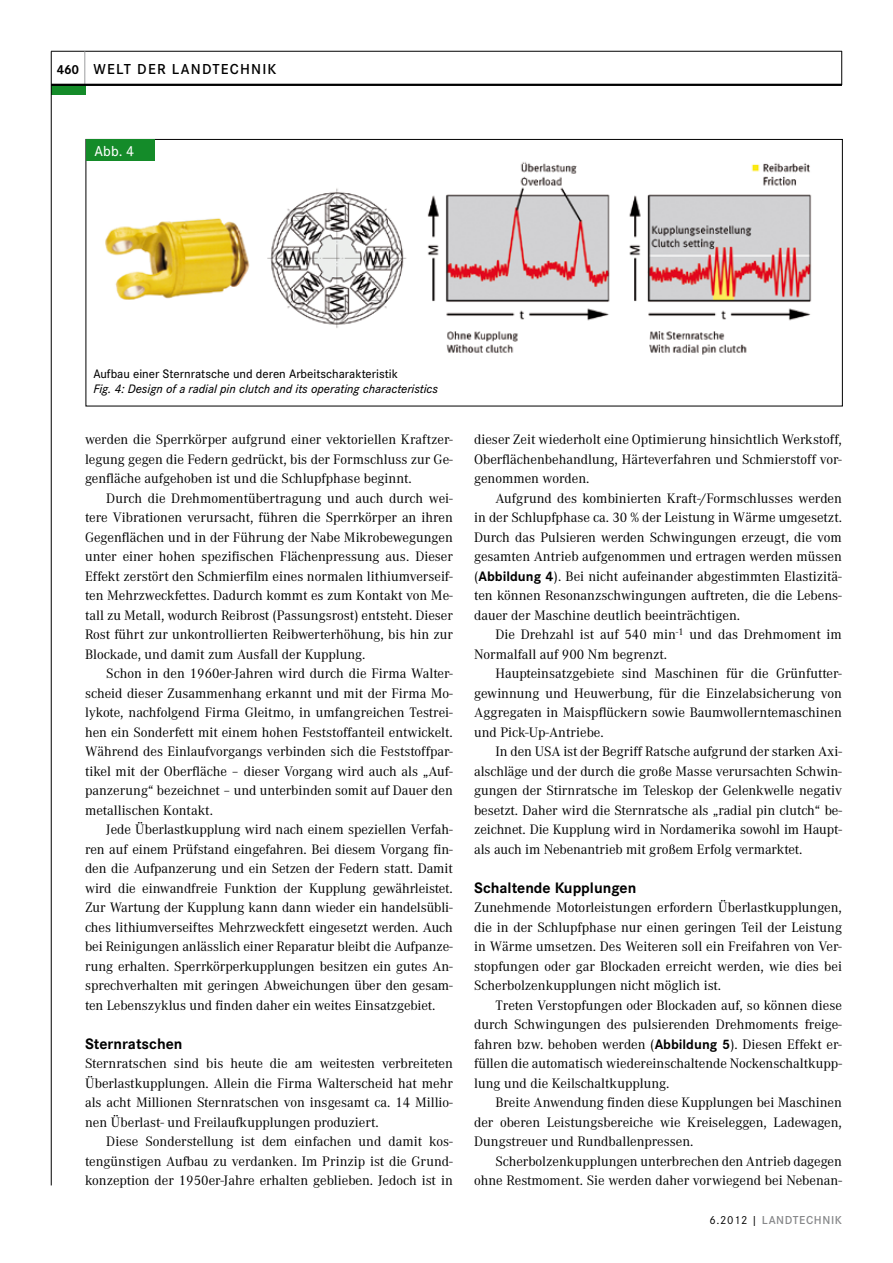
<style>
.page{position:relative;width:893px;height:1263px;background:#fff}
.page>*{position:absolute;margin:0;border:0;box-sizing:border-box;transform-origin:0 0}
.t1{font:700 15.75px "Corporate S";color:#000}
.t2{font:600 15px "Corporate S";letter-spacing:.08em;color:#000}
.t3{font:500 15px "Corporate S";color:#fff}
.t4{font:14.25px/19.5px "Corporate A";color:#000;text-align:justify}
.t5{font:700 13.5px "Corporate S";color:#000}
.t6{font:italic 500 12.75px "Corporate S";color:#000}
.t7{font:500 12.75px "Corporate S";color:#000}
.t8{font:600 12px "Corporate S";letter-spacing:.05em;color:#87888a}
.s1{font-family:"Corporate S";font-weight:700}
.s2{font-weight:400;color:#000}
</style>
<div class="page">
<hr style="left:51px;top:51px;width:791px;height:1px;background:#000">
<hr style="left:85px;top:51px;width:1px;height:34px;background:#9c9e9f">
<hr style="left:841px;top:51px;width:1px;height:34px;background:#000">
<div style="left:51px;top:85px;width:34px;height:10px;background:#148b29"></div>
<hr style="left:51px;top:51px;width:1px;height:1134px;background:#000">
<hr style="left:51px;top:84px;width:791px;height:2px;background:#000">
<img style="left:105px;top:151px;width:707px;height:204px">
<div style="left:86px;top:140px;width:68px;height:21px;background:#148b29"></div>
<p class="t5" style="left:57px;top:61px;width:24px">460</p>
<p class="t2" style="left:94px;top:60px;width:184px">WELT DER LANDTECHNIK</p>
<p class="t3" style="left:95px;top:142px;width:41px">Abb. 4</p>
<p class="t7" style="left:93px;top:366px;width:306px">Aufbau einer Sternratsche und deren Arbeitscharakteristik</p>
<p class="t6" style="left:93px;top:381px;width:346px">Fig. 4: Design of a radial pin clutch and its operating characteristics</p>
<p class="t4" style="left:85px;top:430px;width:369px">werden die Sperrkörper aufgrund einer vektoriellen Kraftzer&shy;legung gegen die Federn gedrückt, bis der Formschluss zur Ge&shy;genfläche aufgehoben ist und die Schlupfphase beginnt.</p>
<p class="t4" style="left:85px;top:489px;width:369px;text-indent:21px">Durch die Drehmomentübertragung und auch durch wei&shy;tere Vibrationen verursacht, führen die Sperrkörper an ihren Gegenflächen und in der Führung der Nabe Mikrobewegungen unter einer hohen spezifischen Flächenpressung aus. Dieser Effekt zerstört den Schmierfilm eines normalen lithiumverseif&shy;ten Mehrzweckfettes. Dadurch kommt es zum Kontakt von Me&shy;tall zu Metall, wodurch Reibrost (Passungsrost) entsteht. Dieser Rost führt zur unkontrollierten Reibwerterhöhung, bis hin zur Blockade, und damit zum Ausfall der Kupplung.</p>
<p class="t4" style="left:85px;top:664px;width:369px;text-indent:21px">Schon in den 1960er-Jahren wird durch die Firma Walter&shy;scheid dieser Zusammenhang erkannt und mit der Firma Mo&shy;lykote, nachfolgend Firma Gleitmo, in umfangreichen Testrei&shy;hen ein Sonderfett mit einem hohen Feststoffanteil entwickelt.<br>Während des Einlaufvorgangs verbinden sich die Feststoffpar&shy;tikel mit der Oberfläche – dieser Vorgang wird auch als „Auf&shy;panzerung“ bezeichnet – und unterbinden somit auf Dauer den metallischen Kontakt.</p>
<p class="t4" style="left:85px;top:820px;width:369px;text-indent:21px">Jede Überlastkupplung wird nach einem speziellen Verfah&shy;ren auf einem Prüfstand eingefahren. Bei diesem Vorgang fin&shy;den die Aufpanzerung und ein Setzen der Federn statt. Damit wird die einwandfreie Funktion der Kupplung gewährleistet.<br>Zur Wartung der Kupplung kann dann wieder ein handelsübli&shy;ches lithiumverseiftes Mehrzweckfett eingesetzt werden. Auch bei Reinigungen anlässlich einer Reparatur bleibt die Aufpanze&shy;rung erhalten. Sperrkörperkupplungen besitzen ein gutes An&shy;sprechverhalten mit geringen Abweichungen über den gesam&shy;ten Lebenszyklus und finden daher ein weites Einsatzgebiet.</p>
<p class="t1" style="left:85px;top:1035px;width:99px">Sternratschen</p>
<p class="t4" style="left:85px;top:1054px;width:369px">Sternratschen sind bis heute die am weitesten verbreiteten Überlastkupplungen. Allein die Firma Walterscheid hat mehr als acht Millionen Sternratschen von insgesamt ca. 14 Millio&shy;nen Überlast- und Freilaufkupplungen produziert.</p>
<p class="t4" style="left:85px;top:1132px;width:369px;text-indent:21px">Diese Sonderstellung ist dem einfachen und damit kos&shy;tengünstigen Aufbau zu verdanken. Im Prinzip ist die Grund&shy;konzeption der 1950er-Jahre erhalten geblieben. Jedoch ist in</p>
<p class="t4" style="left:474px;top:430px;width:369px">dieser Zeit wiederholt eine Optimierung hinsichtlich Werkstoff, Oberflächenbehandlung, Härteverfahren und Schmierstoff vor&shy;genommen worden.</p>
<p class="t4" style="left:474px;top:489px;width:369px;text-indent:21px">Aufgrund des kombinierten Kraft-/Formschlusses werden in der Schlupfphase ca. 30 % der Leistung in Wärme umgesetzt.<br>Durch das Pulsieren werden Schwingungen erzeugt, die vom gesamten Antrieb aufgenommen und ertragen werden müssen (<span class="s1">Abbildung 4</span>). Bei nicht aufeinander abgestimmten Elastizitä&shy;ten können Resonanzschwingungen auftreten, die die Lebens&shy;dauer der Maschine deutlich beeinträchtigen.</p>
<p class="t4" style="left:474px;top:625px;width:369px;text-indent:21px">Die Drehzahl ist auf 540 min<sup>-1</sup> und das Drehmoment im<br>Normalfall auf 900 Nm begrenzt.</p>
<p class="t4" style="left:474px;top:664px;width:369px;text-indent:21px">Haupteinsatzgebiete sind Maschinen für die Grünfutter&shy;gewinnung und Heuwerbung, für die Einzelabsicherung von Aggregaten in Maispflückern sowie Baumwollerntemaschinen und Pick-Up-Antriebe.</p>
<p class="t4" style="left:474px;top:742px;width:369px;text-indent:21px">In den USA ist der Begriff Ratsche aufgrund der starken Axi&shy;alschläge und der durch die große Masse verursachten Schwin&shy;gungen der Stirnratsche im Teleskop der Gelenkwelle negativ besetzt. Daher wird die Sternratsche als „radial pin clutch“ be&shy;zeichnet. Die Kupplung wird in Nordamerika sowohl im Haupt&shy;als auch im Nebenantrieb mit großem Erfolg vermarktet.</p>
<p class="t1" style="left:474px;top:879px;width:164px">Schaltende Kupplungen</p>
<p class="t4" style="left:474px;top:898px;width:369px">Zunehmende Motorleistungen erfordern Überlastkupplungen, die in der Schlupfphase nur einen geringen Teil der Leistung in Wärme umsetzen. Des Weiteren soll ein Freifahren von Ver&shy;stopfungen oder gar Blockaden erreicht werden, wie dies bei Scherbolzenkupplungen nicht möglich ist.</p>
<p class="t4" style="left:474px;top:996px;width:369px;text-indent:21px">Treten Verstopfungen oder Blockaden auf, so können diese durch Schwingungen des pulsierenden Drehmoments freige&shy;fahren bzw. behoben werden (<span class="s1">Abbildung 5</span>). Diesen Effekt er&shy;füllen die automatisch wiedereinschaltende Nockenschaltkupp&shy;lung und die Keilschaltkupplung.</p>
<p class="t4" style="left:474px;top:1093px;width:369px;text-indent:21px">Breite Anwendung finden diese Kupplungen bei Maschinen der oberen Leistungsbereiche wie Kreiseleggen, Ladewagen, Dungstreuer und Rundballenpressen.</p>
<p class="t4" style="left:474px;top:1152px;width:369px;text-align:right">Scherbolzenkupplungen unterbrechen den Antrieb dagegen ohne Restmoment. Sie werden daher vorwiegend bei Nebenan-</p>
<p class="t8" style="left:709px;top:1213px;width:134px"><span class="s2">6.2012 |</span> LANDTECHNIK</p>
</div>
